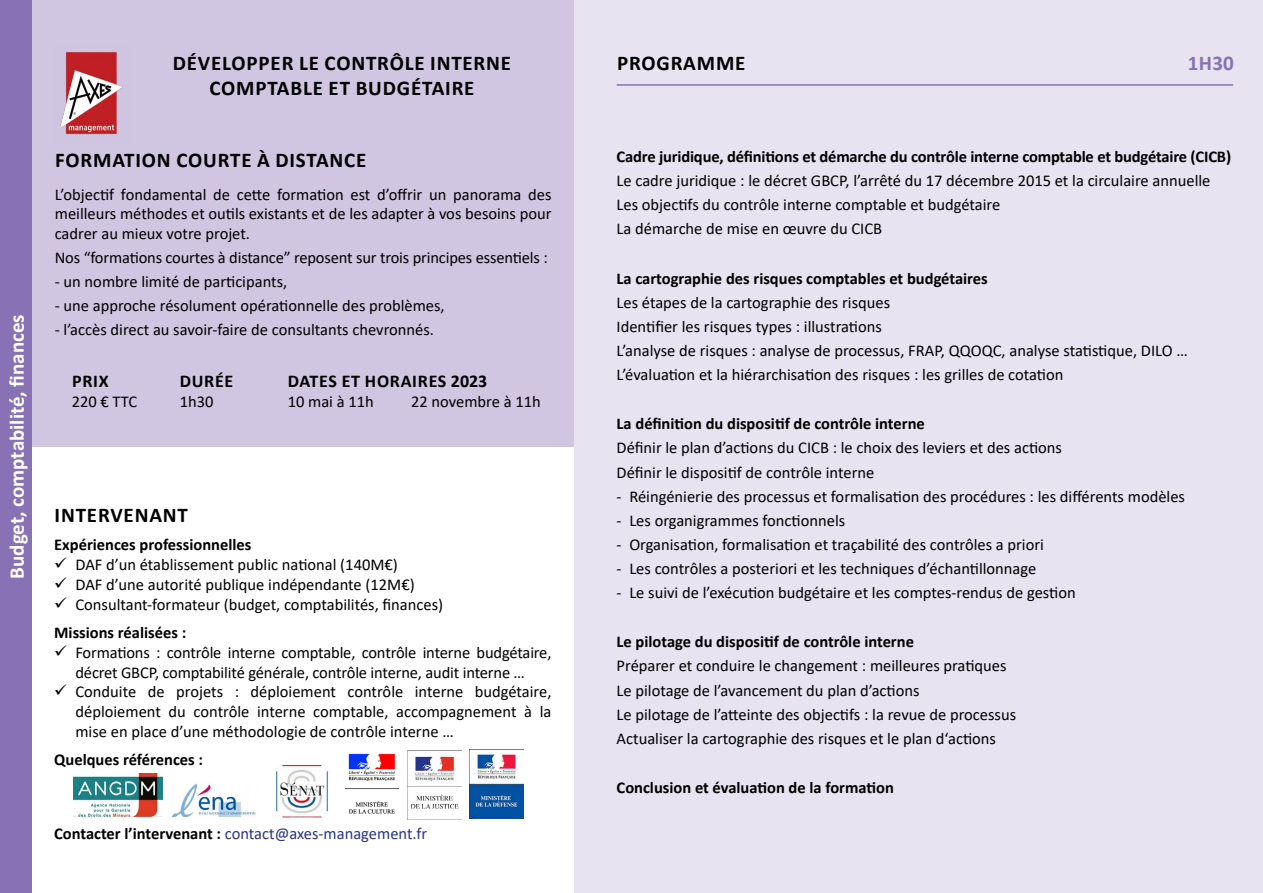
<style>
.page{position:relative;width:1263px;height:893px;background:#fff}
.page>*{position:absolute;margin:0;border:0;box-sizing:border-box;transform-origin:0 0}
.t1{font:700 21px/25.2px "Calibri";letter-spacing:.04em;color:#000;text-align:center}
.t2{font:700 21px "Calibri";color:#fff}
.t3{font:700 21px "Calibri";color:#8971b5}
.t4{font:700 18px "Calibri";letter-spacing:.04em;color:#000}
.t5{font:16.5px/24px "Calibri";color:#000}
.t6{font:700 16.5px "Calibri";color:#000}
.t7{font:16.5px "Calibri";color:#283583}
.s1{font-weight:700;color:#000}
</style>
<div class="page">
<div style="left:32px;top:0;width:542px;height:446px;background:#d0c6e1"></div>
<div style="left:574px;top:0;width:689px;height:893px;background:#e7e3f0"></div>
<img style="left:74px;top:774px;width:88px;height:42px">
<img style="left:407px;top:750px;width:54px;height:70px">
<img style="left:276px;top:764px;width:52px;height:53px">
<img style="left:469px;top:749px;width:54px;height:70px">
<img style="left:345px;top:753px;width:54px;height:61px">
<img style="left:171px;top:783px;width:85px;height:34px">
<hr style="left:617px;top:84px;width:616px;height:2px;background:#8971b5">
<div style="left:0;top:0;width:32px;height:893px;background:#8971b5"></div>
<img style="left:60px;top:52px;width:63px;height:83px">
<p class="t2" style="left:2px;top:579px;width:266px;rotate:-90deg">Budget, comptabilité, finances</p>
<p class="t1" style="left:173px;top:50px;width:340px">DÉVELOPPER LE CONTRÔLE INTERNE<br>COMPTABLE ET BUDGÉTAIRE</p>
<p class="t1" style="left:617px;top:50px;width:130px">PROGRAMME</p>
<p class="t3" style="left:1188px;top:48px;width:48px">1H30</p>
<p class="t1" style="left:55px;top:147px;width:313px">FORMATION COURTE À DISTANCE</p>
<p class="t5" style="left:55px;top:184px;width:498px;line-height:19.8px;text-align:justify">L’objectif fondamental de cette formation est d’offrir un panorama des meilleurs méthodes et outils existants et de les adapter à vos besoins pour cadrer au mieux votre projet.</p>
<p class="t5" style="left:55px;top:245px;width:494px">Nos “formations courtes à distance” reposent sur trois principes essentiels :</p>
<p class="t5" style="left:55px;top:269px;width:234px">- un nombre limité de participants,</p>
<p class="t5" style="left:55px;top:293px;width:391px">- une approche résolument opérationnelle des problèmes,</p>
<p class="t5" style="left:55px;top:318px;width:381px">- l’accès direct au savoir-faire de consultants chevronnés.</p>
<p class="t4" style="left:72px;top:369px;width:38px">PRIX</p>
<p class="t4" style="left:180px;top:369px;width:55px">DURÉE</p>
<p class="t4" style="left:288px;top:369px;width:201px">DATES ET HORAIRES 2023</p>
<p class="t5" style="left:72px;top:389px;width:67px">220 € TTC</p>
<p class="t5" style="left:180px;top:389px;width:35px">1h30</p>
<p class="t5" style="left:288px;top:389px;width:88px">10 mai à 11h</p>
<p class="t5" style="left:411px;top:389px;width:131px">22 novembre à 11h</p>
<p class="t1" style="left:55px;top:502px;width:135px">INTERVENANT</p>
<p class="t6" style="left:54px;top:533px;width:199px">Expériences professionnelles</p>
<p class="t5" style="left:75px;top:554px;width:369px;line-height:19.8px">DAF d’un établissement public national (140M€)<br>DAF d’une autorité publique indépendante (12M€)<br>Consultant-formateur (budget, comptabilités, finances)</p>
<p class="t6" style="left:54px;top:621px;width:134px">Missions réalisées :</p>
<p class="t5" style="left:75px;top:642px;width:478px;line-height:19.8px">Formations : contrôle interne comptable, contrôle interne budgétaire, décret GBCP, comptabilité générale, contrôle interne, audit interne … Conduite de projets : déploiement contrôle interne budgétaire, déploiement du contrôle interne comptable, accompagnement à la mise en place d’une méthodologie de contrôle interne …</p>
<p class="t6" style="left:54px;top:748px;width:150px">Quelques références :</p>
<p class="t7" style="left:54px;top:822px;width:374px"><span class="s1">Contacter l’intervenant :</span> contact@axes-management.fr</p>
<p class="t6" style="left:617px;top:145px;width:616px">Cadre juridique, définitions et démarche du contrôle interne comptable et budgétaire (CICB)</p>
<p class="t5" style="left:617px;top:168px;width:595px">Le cadre juridique : le décret GBCP, l’arrêté du 17 décembre 2015 et la circulaire annuelle<br>Les objectifs du contrôle interne comptable et budgétaire<br>La démarche de mise en œuvre du CICB</p>
<p class="t6" style="left:617px;top:266px;width:373px">La cartographie des risques comptables et budgétaires</p>
<p class="t5" style="left:617px;top:290px;width:573px">Les étapes de la cartographie des risques<br>Identifier les risques types : illustrations<br>L’analyse de risques : analyse de processus, FRAP, QQOQC, analyse statistique, DILO … L’évaluation et la hiérarchisation des risques : les grilles de cotation</p>
<p class="t6" style="left:617px;top:412px;width:310px">La définition du dispositif de contrôle interne</p>
<p class="t5" style="left:617px;top:436px;width:447px">Définir le plan d’actions du CICB : le choix des leviers et des actions<br>Définir le dispositif de contrôle interne</p>
<p class="t5" style="left:617px;top:484px;width:570px">- Réingénierie des processus et formalisation des procédures : les différents modèles</p>
<p class="t5" style="left:617px;top:508px;width:230px">- Les organigrammes fonctionnels</p>
<p class="t5" style="left:617px;top:532px;width:429px">- Organisation, formalisation et traçabilité des contrôles a priori</p>
<p class="t5" style="left:617px;top:556px;width:421px">- Les contrôles a posteriori et les techniques d’échantillonnage</p>
<p class="t5" style="left:617px;top:580px;width:461px">- Le suivi de l’exécution budgétaire et les comptes-rendus de gestion</p>
<p class="t6" style="left:617px;top:630px;width:299px">Le pilotage du dispositif de contrôle interne</p>
<p class="t5" style="left:617px;top:653px;width:401px">Préparer et conduire le changement : meilleures pratiques Le pilotage de l’avancement du plan d’actions<br>Le pilotage de l’atteinte des objectifs : la revue de processus Actualiser la cartographie des risques et le plan d‘actions</p>
<p class="t6" style="left:617px;top:776px;width:279px">Conclusion et évaluation de la formation</p>
</div>
